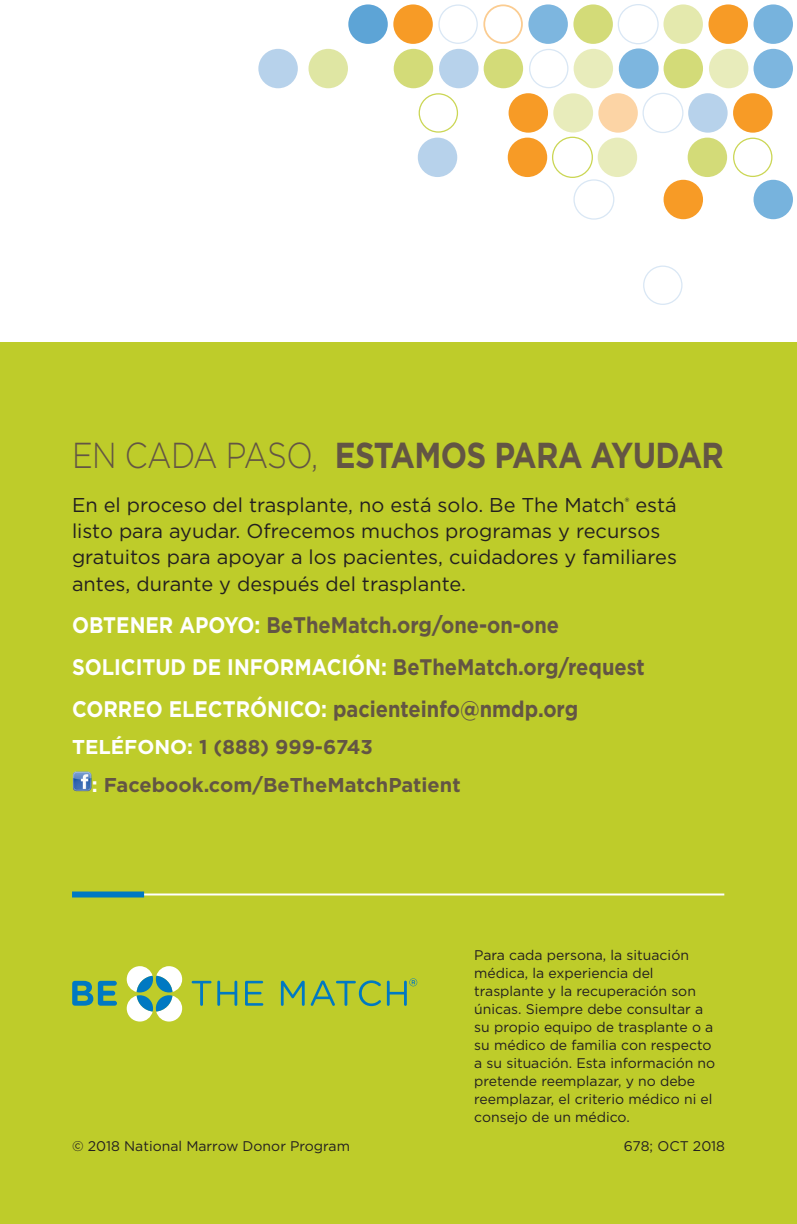
<style>
.page{position:relative;width:797px;height:1224px;background:#fff}
.page>*{position:absolute;margin:0;border:0;box-sizing:border-box;transform-origin:0 0}
.t1{font:700 36px "Gotham";letter-spacing:-.02em;color:#635544;scale:.86 1}
.t2{font:700 22.6px/41.8px "Gotham";color:#635544;scale:.89 1}
.t3{font:20px/26.4px "Gotham";color:#231f20}
.t4{font:700 20px/38.2px "Gotham";color:#635544}
.t5{font:14px/18px "Gotham";color:#231f20}
.s1{font-weight:300}
.s2{color:#fff}
</style>
<div class="page">
<div style="left:0;top:342px;width:796px;height:882px;background:#becc2a"></div>
<img style="left:72px;top:772px;width:20px;height:20px">
<svg style="left:72px;top:981px;width:45px;height:25px"></svg>
<svg style="left:192px;top:981px;width:19px;height:25px"></svg>
<svg style="left:217px;top:981px;width:20px;height:25px"></svg>
<svg style="left:245px;top:981px;width:18px;height:25px"></svg>
<svg style="left:281px;top:981px;width:24px;height:25px"></svg>
<svg style="left:311px;top:980px;width:70px;height:26px"></svg>
<svg style="left:127px;top:966px;width:55px;height:56px"></svg>
<svg style="left:387px;top:978px;width:30px;height:28px"></svg>
<hr style="left:124px;top:894px;width:600px;height:2px;background:#fff">
<div style="left:72px;top:892px;width:72px;height:6px;background:#0079c2"></div>
<div style="left:438px;top:4px;width:40px;height:40px;border:1px solid #d0e1f2;border-radius:50%"></div>
<div style="left:528px;top:4px;width:40px;height:40px;background:#7db6df;border-radius:50%"></div>
<div style="left:553px;top:93px;width:40px;height:40px;background:#e8ecbb;border-radius:50%"></div>
<div style="left:617px;top:4px;width:41px;height:40px;border:1px solid #d0e1f2;border-radius:50%"></div>
<div style="left:642px;top:93px;width:41px;height:40px;border:1px solid #d0e1f2;border-radius:50%"></div>
<div style="left:708px;top:4px;width:40px;height:40px;background:#f79b26;border-radius:50%"></div>
<div style="left:733px;top:93px;width:39px;height:40px;background:#f79b26;border-radius:50%"></div>
<div style="left:393px;top:4px;width:40px;height:40px;background:#f79b26;border-radius:50%"></div>
<div style="left:348px;top:4px;width:40px;height:40px;background:#5da4d6;border-radius:50%"></div>
<div style="left:418px;top:93px;width:40px;height:40px;border:1px solid #becc2a;border-radius:50%"></div>
<div style="left:483px;top:4px;width:40px;height:40px;border:2px solid #f7971d;border-radius:50%"></div>
<svg style="left:508px;top:93px;width:40px;height:40px"></svg>
<div style="left:573px;top:4px;width:40px;height:40px;background:#d3db78;border-radius:50%"></div>
<div style="left:598px;top:93px;width:39px;height:40px;background:#fcd4a5;border-radius:50%"></div>
<div style="left:573px;top:179px;width:41px;height:41px;border:1px solid #d0e1f2;border-radius:50%"></div>
<div style="left:663px;top:4px;width:40px;height:40px;background:#e4e9ad;border-radius:50%"></div>
<div style="left:688px;top:93px;width:39px;height:40px;background:#b7d2eb;border-radius:50%"></div>
<div style="left:663px;top:180px;width:40px;height:39px;background:#f79b26;border-radius:50%"></div>
<div style="left:753px;top:4px;width:40px;height:40px;background:#77b3dd;border-radius:50%"></div>
<div style="left:753px;top:180px;width:40px;height:39px;background:#77b3dd;border-radius:50%"></div>
<div style="left:393px;top:49px;width:40px;height:39px;background:#d3db78;border-radius:50%"></div>
<div style="left:308px;top:49px;width:40px;height:39px;background:#dfe6a3;border-radius:50%"></div>
<div style="left:418px;top:138px;width:39px;height:39px;background:#b7d2eb;border-radius:50%"></div>
<div style="left:483px;top:49px;width:40px;height:39px;background:#d3db78;border-radius:50%"></div>
<div style="left:507px;top:138px;width:40px;height:39px;background:#f79b26;border-radius:50%"></div>
<div style="left:573px;top:49px;width:40px;height:39px;background:#e8ecbb;border-radius:50%"></div>
<div style="left:597px;top:138px;width:40px;height:39px;background:#e8ecbb;border-radius:50%"></div>
<div style="left:663px;top:49px;width:40px;height:39px;background:#d3db78;border-radius:50%"></div>
<div style="left:687px;top:138px;width:40px;height:39px;background:#d3db78;border-radius:50%"></div>
<div style="left:753px;top:49px;width:40px;height:39px;background:#7db6df;border-radius:50%"></div>
<div style="left:439px;top:49px;width:39px;height:39px;background:#b7d2eb;border-radius:50%"></div>
<div style="left:258px;top:49px;width:40px;height:39px;background:#b7d2eb;border-radius:50%"></div>
<div style="left:529px;top:49px;width:39px;height:39px;border:1px solid #d0e1f2;border-radius:50%"></div>
<div style="left:552px;top:137px;width:41px;height:41px;border:1px solid #becc2a;border-radius:50%"></div>
<div style="left:618px;top:48px;width:40px;height:41px;background:#7db6df;border-radius:50%"></div>
<div style="left:643px;top:266px;width:39px;height:39px;border:1px solid #d0e1f2;border-radius:50%"></div>
<div style="left:708px;top:49px;width:40px;height:39px;background:#e8ecbb;border-radius:50%"></div>
<div style="left:733px;top:138px;width:39px;height:39px;border:1px solid #becc2a;border-radius:50%"></div>
<h1 class="t1" style="left:72px;top:432px;width:759px"><span class="s1">EN CADA PASO,</span> ESTAMOS PARA AYUDAR</h1>
<h3 class="t3" style="left:72px;top:492px;width:606px">En el proceso del trasplante, no está solo. Be The Match<sup>®</sup> está listo para ayudar. Ofrecemos muchos programas y recursos gratuitos para apoyar a los pacientes, cuidadores y familiares antes, durante y después del trasplante.</h3>
<h2 class="t2" style="left:72px;top:604px;width:645px"><span class="s2">OBTENER APOYO:</span> BeTheMatch.org/one-on-one<br><span class="s2">SOLICITUD DE INFORMACIÓN:</span> BeTheMatch.org/request<br><span class="s2">CORREO ELECTRÓNICO:</span> pacienteinfo@nmdp.org</h2>
<h3 class="t4" style="left:92px;top:727px;width:370px;text-indent:-20px"><span class="s2">TELÉFONO:</span> 1 (888) 999-6743<br><span class="s2">:</span> Facebook.com/BeTheMatchPatient</h3>
<p class="t5" style="left:72px;top:1137px;width:279px">© 2018 National Marrow Donor Program</p>
<p class="t5" style="left:474px;top:946px;width:242px">Para cada persona, la situación médica, la experiencia del trasplante y la recuperación son únicas. Siempre debe consultar a su propio equipo de trasplante o a su médico de familia con respecto a su situación. Esta información no pretende reemplazar, y no debe reemplazar, el criterio médico ni el consejo de un médico.</p>
<p class="t5" style="left:623px;top:1137px;width:103px">678; OCT 2018</p>
</div>
